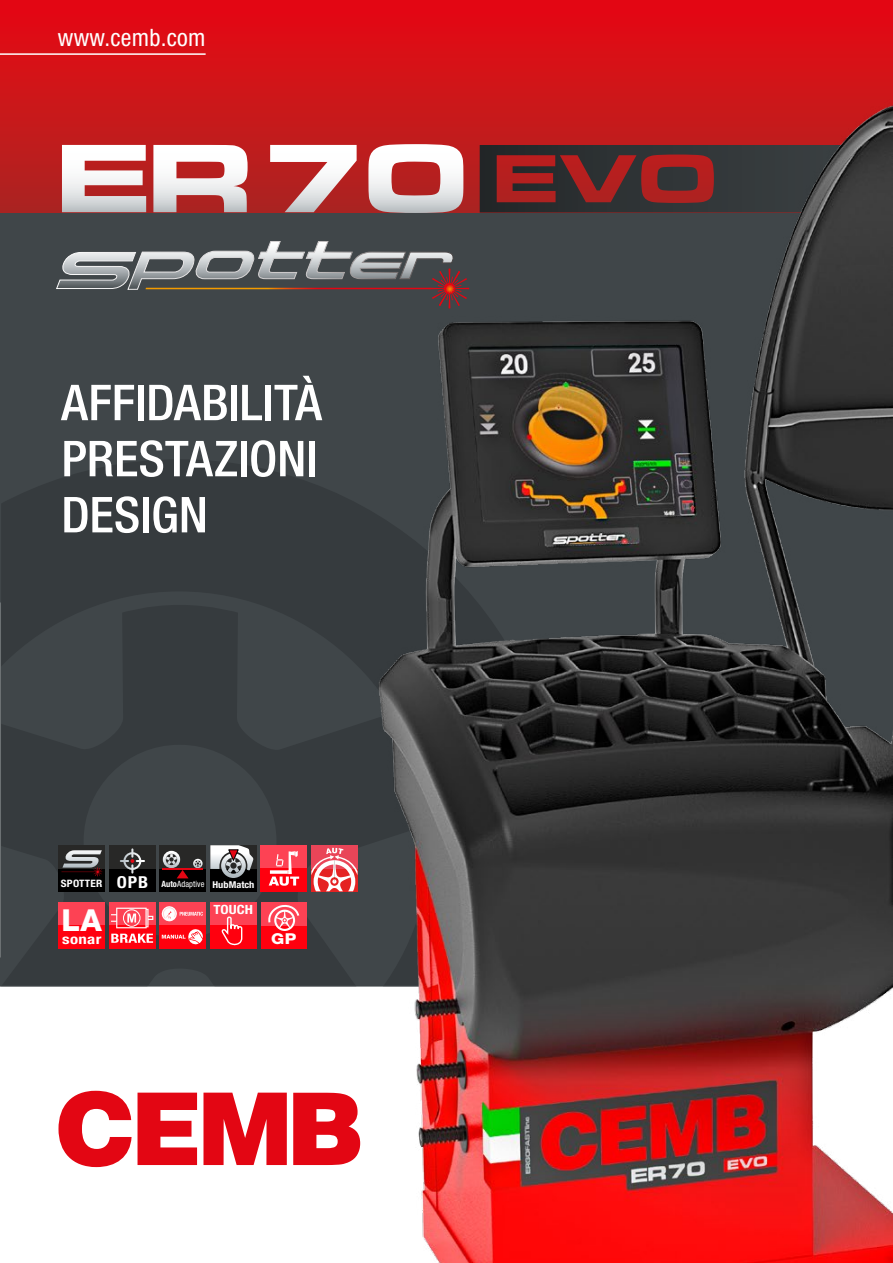
<style>
.page{position:relative;width:893px;height:1263px;background:#fff}
.page>*{position:absolute;margin:0;border:0;box-sizing:border-box;transform-origin:0 0}
.t1{font:100.95px "Microgramma D Bold Exte";color:#fff;scale:1.12 1}
.t2{font:500 condensed 49.5px/56.1px "Helvetica Neue LT Std";letter-spacing:-.005em;color:#fff;text-align:justify}
.t3{font:800 30.3px "Helvetica Neue LT Std";color:#fff}
.t4{font:condensed 24px "Helvetica Neue LT Std";letter-spacing:.01em;color:#fff}
.t5{font:800 15px "Helvetica Neue LT Std";color:#fff;scale:1.13 1}
.t6{font:700 condensed 13.5px "Helvetica Neue LT Std";letter-spacing:.02em;color:#fff;scale:1.25 1}
.t7{font:700 condensed 12.75px "Helvetica Neue LT Std";color:#fff;scale:1.16 1}
.t8{font:700 condensed 9.45px "Helvetica Neue LT Std";color:#fff;scale:1.1 1}
.t9{font:condensed 8.7px "Helvetica Neue LT Std";letter-spacing:.01em;color:#fff}
.s1{font-weight:700;font-size:10.2px}
.s2{font-weight:700;font-size:16.5px}
.s3{font-weight:700}
</style>
<div class="page">
<svg style="left:0;top:212px;width:367px;height:774px;background:#3c4043"></svg>
<svg style="left:58px;top:1091px;width:302px;height:76px"></svg>
<svg style="left:56px;top:241px;width:311px;height:67px;background:#686a6b"></svg>
<div style="left:0;top:0;width:893px;height:212px;background:linear-gradient(to bottom,#e80713,#ac2521)"></div>
<hr style="left:0;top:53px;width:206px;height:2px;background:#fff">
<img style="left:367px;top:94px;width:526px;height:1169px">
<div style="left:109px;top:868px;width:46px;height:23px;background:#000"></div>
<div style="left:109px;top:845px;width:46px;height:23px;background:#282827"></div>
<svg style="left:120px;top:848px;width:25px;height:25px"></svg>
<div style="left:160px;top:868px;width:46px;height:23px;background:#000"></div>
<div style="left:160px;top:845px;width:46px;height:23px;background:#282827"></div>
<svg style="left:163px;top:851px;width:40px;height:27px"></svg>
<div style="left:59px;top:868px;width:46px;height:23px;background:#000"></div>
<div style="left:59px;top:845px;width:46px;height:23px;background:#282827"></div>
<hr style="left:61px;top:872px;width:32px;height:1px;background:#e30613">
<svg style="left:62px;top:850px;width:40px;height:26px"></svg>
<div style="left:210px;top:902px;width:46px;height:23px;background:#fd4254"></div>
<div style="left:210px;top:925px;width:46px;height:23px;background:#ff000e"></div>
<svg style="left:221px;top:916px;width:22px;height:30px"></svg>
<div style="left:59px;top:902px;width:46px;height:23px;background:#fd4254"></div>
<div style="left:59px;top:925px;width:46px;height:23px;background:#ff000e"></div>
<div style="left:261px;top:925px;width:46px;height:23px;background:#ff000e"></div>
<div style="left:261px;top:902px;width:46px;height:23px;background:#fd4254"></div>
<svg style="left:267px;top:905px;width:32px;height:26px"></svg>
<div style="left:109px;top:902px;width:46px;height:23px;background:#fd4254"></div>
<div style="left:109px;top:925px;width:46px;height:23px;background:#ff000e"></div>
<svg style="left:111px;top:934px;width:42px;height:9px"></svg>
<svg style="left:111px;top:908px;width:42px;height:20px"></svg>
<div style="left:261px;top:845px;width:46px;height:23px;background:#fd4254"></div>
<div style="left:261px;top:868px;width:46px;height:23px;background:#ff000e"></div>
<svg style="left:269px;top:851px;width:30px;height:35px"></svg>
<div style="left:160px;top:902px;width:46px;height:23px;background:#fd4254"></div>
<svg style="left:161px;top:906px;width:42px;height:16px"></svg>
<div style="left:160px;top:925px;width:46px;height:23px;background:#ff000e"></div>
<svg style="left:162px;top:929px;width:41px;height:16px"></svg>
<div style="left:210px;top:868px;width:47px;height:23px;background:#000"></div>
<div style="left:210px;top:845px;width:47px;height:23px;background:#282827"></div>
<svg style="left:210px;top:845px;width:44px;height:33px"></svg>
<div style="left:311px;top:845px;width:46px;height:23px;background:#e94558"></div>
<svg style="left:311px;top:848px;width:46px;height:43px"></svg>
<p class="t4" style="left:58px;top:24px;width:149px">www.cemb.com</p>
<h1 class="t1" style="left:57px;top:110px;width:368px">ER 70</h1>
<p class="t2" style="left:61px;top:374px;width:262px">AFFIDABILITÀ PRESTAZIONI DESIGN</p>
<p class="t9" style="left:61px;top:879px;width:145px"><span class="s1">SPOTTER</span> <span class="s2">OPB</span> <span class="s3">Auto</span>Adaptive</p>
<p class="t8" style="left:213px;top:879px;width:40px">HubMatch</p>
<p class="t7" style="left:214px;top:902px;width:35px">TOUCH</p>
<p class="t3" style="left:62px;top:902px;width:42px">LA</p>
<p class="t6" style="left:62px;top:931px;width:33px">sonar</p>
<p class="t5" style="left:271px;top:930px;width:24px">GP</p>
</div>
